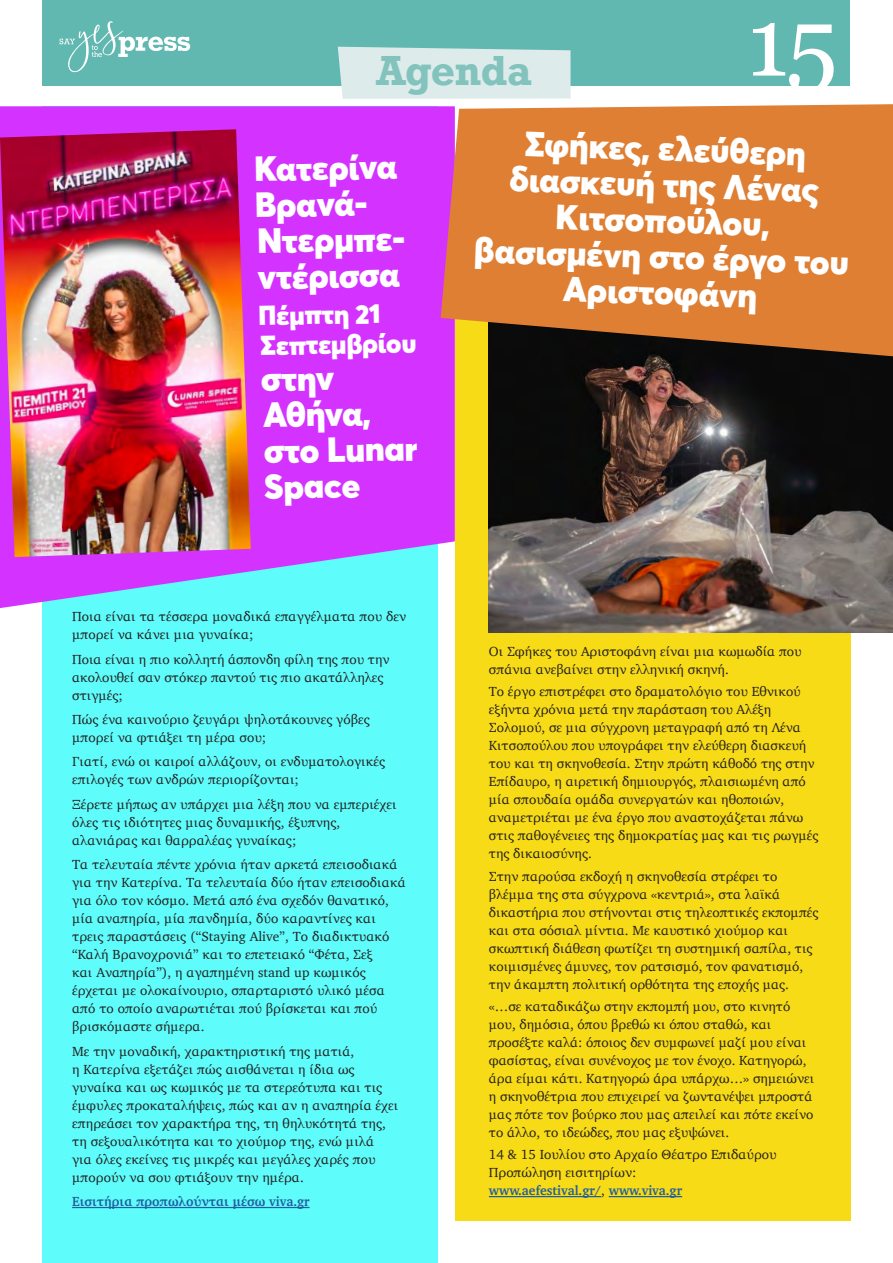
<style>
.page{position:relative;width:893px;height:1263px;background:#fff}
.page>*{position:absolute;margin:0;border:0;box-sizing:border-box;transform-origin:0 0}
.t1{font:97.5px "Georgia";color:#fff}
.t2{font:700 39.6px "Rockwell";letter-spacing:-.015em;color:#82c3bd}
.t3{font:900 34.5px/36px "Averta";color:#fff}
.t4{font:900 27px/30px "Averta";color:#fff}
.t5{font:13.5px/18px "Charter";color:#231f20}
.t6{font:700 13.5px "Charter";color:#215e9e;scale:.95 1}
.s1{font-weight:700;color:#215e9e}
</style>
<div class="page">
<div style="left:43px;top:0;width:807px;height:85px;background:#61b8b0"></div>
<svg style="left:60px;top:21px;width:130px;height:51px"></svg>
<div style="left:455px;top:193px;width:395px;height:1027px;background:#f7db16"></div>
<div style="left:43px;top:106px;width:395px;height:1157px;background:#5efcfb"></div>
<hr style="left:489px;top:1196px;width:112px;height:1px;background:#215e9e">
<hr style="left:609px;top:1196px;width:73px;height:1px;background:#215e9e">
<svg style="left:0;top:106px;width:455px;height:502px;background:#c64dfe"></svg>
<hr style="left:72px;top:1207px;width:238px;height:1px;background:#215e9e">
<div style="left:338px;top:47px;width:232px;height:52px;background:#ddecea"></div>
<img style="left:0;top:129px;width:251px;height:428px">
<img style="left:489px;top:356px;width:404px;height:276px">
<svg style="left:441px;top:104px;width:452px;height:252px;background:#d27837"></svg>
<h1 class="t1" style="left:747px;top:-29px;width:92px">15</h1>
<h2 class="t2" style="left:376px;top:45px;width:157px">Agenda</h2>
<h3 class="t3" style="left:479px;top:123px;width:376px;text-align:center;rotate:2deg">Σφήκες, ελεύθερη διασκευή της Λένας<br>Κιτσοπούλου, βασισμένη στο έργο του<br>Αριστοφάνη</h3>
<h3 class="t3" style="left:254px;top:150px;width:155px;rotate:-1deg">Κατερίνα<br>Βρανά-<br>Ντερμπε&shy;ντέρισσα</h3>
<h3 class="t4" style="left:258px;top:300px;width:159px;rotate:-1deg">Πέμπτη 21<br>Σεπτεμβρίου</h3>
<h3 class="t3" style="left:261px;top:360px;width:157px;rotate:-1deg">στην<br>Αθήνα, στο Lunar<br>Space</h3>
<p class="t5" style="left:72px;top:607px;width:336px">Ποια είναι τα τέσσερα μοναδικά επαγγέλματα που δεν μπορεί να κάνει μια γυναίκα;</p>
<p class="t5" style="left:72px;top:650px;width:319px">Ποια είναι η πιο κολλητή άσπονδη φίλη της που την ακολουθεί σαν στόκερ παντού τις πιο ακατάλληλες στιγμές;</p>
<p class="t5" style="left:72px;top:710px;width:299px">Πώς ένα καινούριο ζευγάρι ψηλοτάκουνες γόβες μπορεί να φτιάξει τη μέρα σου;</p>
<p class="t5" style="left:72px;top:753px;width:314px">Γιατί, ενώ οι καιροί αλλάζουν, οι ενδυματολογικές επιλογές των ανδρών περιορίζονται;</p>
<p class="t5" style="left:72px;top:795px;width:326px">Ξέρετε μήπως αν υπάρχει μια λέξη που να εμπεριέχει όλες τις ιδιότητες μιας δυναμικής, έξυπνης, αλανιάρας και θαρραλέας γυναίκας;</p>
<p class="t5" style="left:72px;top:855px;width:335px">Τα τελευταία πέντε χρόνια ήταν αρκετά επεισοδιακά για την Κατερίνα. Τα τελευταία δύο ήταν επεισοδιακά για όλο τον κόσμο. Μετά από ένα σχεδόν θανατικό, μία αναπηρία, μία πανδημία, δύο καραντίνες και τρεις παραστάσεις (“Staying Alive”, Το διαδικτυακό “Καλή Βρανοχρονιά” και το επετειακό “Φέτα, Σεξ<br>και Αναπηρία”), η αγαπημένη stand up κωμικός έρχεται με ολοκαίνουριο, σπαρταριστό υλικό μέσα από το οποίο αναρωτιέται πού βρίσκεται και πού βρισκόμαστε σήμερα.</p>
<p class="t5" style="left:72px;top:1042px;width:328px">Με την μοναδική, χαρακτηριστική της ματιά,<br>η Κατερίνα εξετάζει πώς αισθάνεται η ίδια ως γυναίκα και ως κωμικός με τα στερεότυπα και τις έμφυλες προκαταλήψεις, πώς και αν η αναπηρία έχει επηρεάσει τον χαρακτήρα της, τη θηλυκότητά της, τη σεξουαλικότητα και το χιούμορ της, ενώ μιλά<br>για όλες εκείνες τις μικρές και μεγάλες χαρές που μπορούν να σου φτιάξουν την ημέρα.</p>
<p class="t6" style="left:72px;top:1190px;width:251px">Εισιτήρια προπωλούνται μέσω viva.gr</p>
<p class="t5" style="left:489px;top:642px;width:314px">Οι Σφήκες του Αριστοφάνη είναι μια κωμωδία που σπάνια ανεβαίνει στην ελληνική σκηνή.</p>
<p class="t5" style="left:489px;top:682px;width:331px">Το έργο επιστρέφει στο δραματολόγιο του Εθνικού εξήντα χρόνια μετά την παράσταση του Αλέξη Σολομού, σε μια σύγχρονη μεταγραφή από τη Λένα Κιτσοπούλου που υπογράφει την ελεύθερη διασκευή του και τη σκηνοθεσία. Στην πρώτη κάθοδό της στην Επίδαυρο, η αιρετική δημιουργός, πλαισιωμένη από μία σπουδαία ομάδα συνεργατών και ηθοποιών, αναμετριέται με ένα έργο που αναστοχάζεται πάνω στις παθογένειες της δημοκρατίας μας και τις ρωγμές της δικαιοσύνης.</p>
<p class="t5" style="left:489px;top:867px;width:331px">Στην παρούσα εκδοχή η σκηνοθεσία στρέφει το βλέμμα της στα σύγχρονα «κεντριά», στα λαϊκά δικαστήρια που στήνονται στις τηλεοπτικές εκπομπές και στα σόσιαλ μίντια. Με καυστικό χιούμορ και σκωπτική διάθεση φωτίζει τη συστημική σαπίλα, τις κοιμισμένες άμυνες, τον ρατσισμό, τον φανατισμό, την άκαμπτη πολιτική ορθότητα της εποχής μας.</p>
<p class="t5" style="left:489px;top:997px;width:327px">«…σε καταδικάζω στην εκπομπή μου, στο κινητό μου, δημόσια, όπου βρεθώ κι όπου σταθώ, και προσέξτε καλά: όποιος δεν συμφωνεί μαζί μου είναι φασίστας, είναι συνένοχος με τον ένοχο. Κατηγορώ, άρα είμαι κάτι. Κατηγορώ άρα υπάρχω…» σημειώνει η σκηνοθέτρια που επιχειρεί να ζωντανέψει μπροστά μας πότε τον βούρκο που μας απειλεί και πότε εκείνο το άλλο, το ιδεώδες, που μας εξυψώνει.</p>
<p class="t5" style="left:489px;top:1145px;width:289px">14 &amp; 15 Ιουλίου στο Αρχαίο Θέατρο Επιδαύρου<br>Προπώληση εισιτηρίων:<br><span class="s1">www.aefestival.gr/</span>, <span class="s1">www.viva.gr</span></p>
</div>
